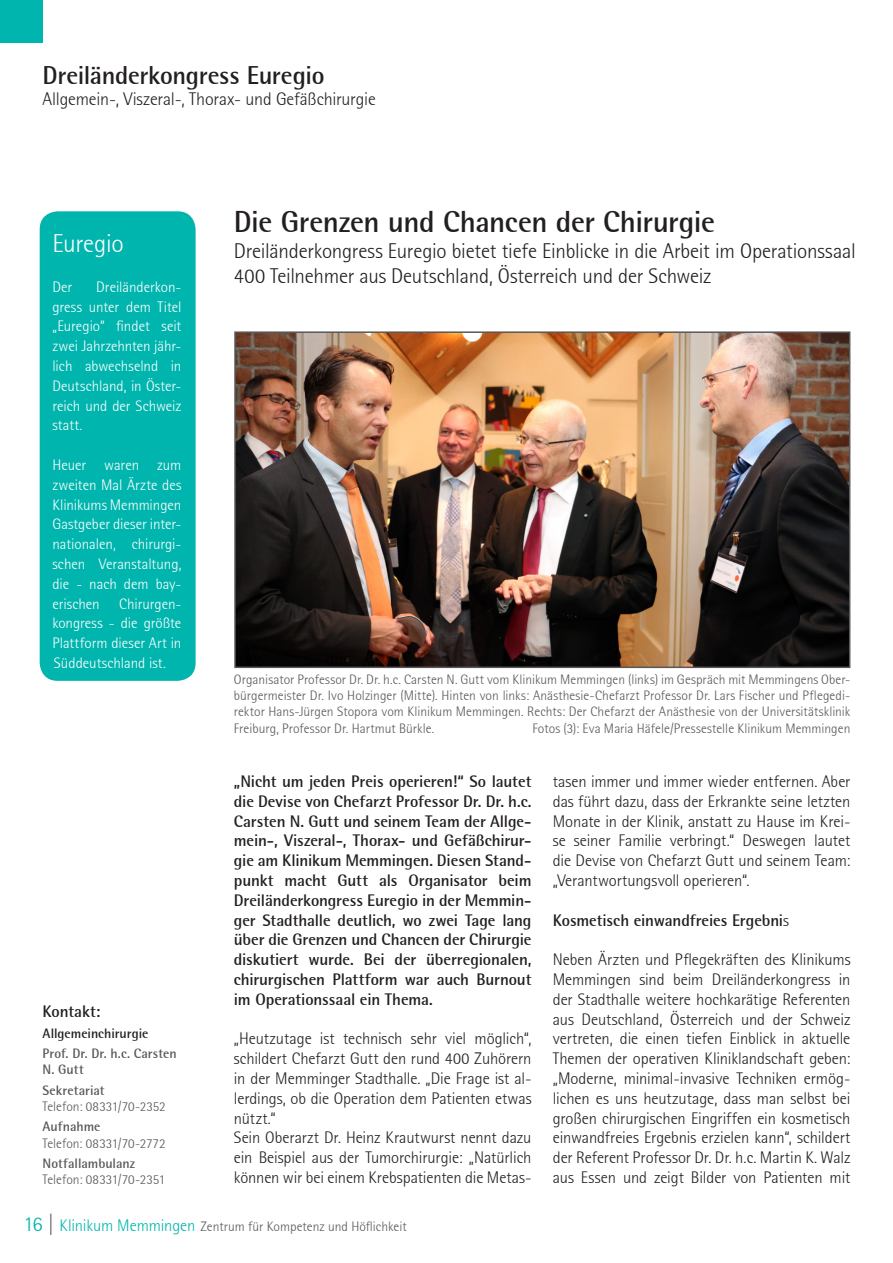
<style>
.page{position:relative;width:893px;height:1263px;background:#fff}
.page>*{position:absolute;margin:0;border:0;box-sizing:border-box;transform-origin:0 0}
.Titel-Artikel{font:700 30px "Rotis Semi Sans";letter-spacing:-.015em;color:#231f20}
.SeitenTitel_L{font:700 25.5px "Rotis Semi Sans";letter-spacing:-.01em;color:#231f20}
.TitelInfobox{font:300 25.5px "Rotis Semi Sans";letter-spacing:-.015em;color:#fff}
.Titel-Artikel_Sub{font:300 21px "Rotis Semi Sans";letter-spacing:-.01em;color:#231f20}
.SeitenTitel_Sub_L{font:300 18px "Rotis Semi Sans";letter-spacing:-.01em;color:#231f20}
.Fließtext_V{font:300 16.5px/19.8px "Rotis Semi Sans";letter-spacing:-.005em;color:#231f20;text-align:justify}
.Fließtext_V-2{font:700 16.5px/19.8px "Rotis Semi Sans";letter-spacing:-.005em;color:#231f20;text-align:justify}
.Bildunterschrift_V_F{font:700 16.5px "Rotis Semi Sans";letter-spacing:-.005em;color:#231f20}
.TextInfobox{font:300 15px/19.8px "Rotis Semi Sans";color:#fff;text-align:justify}
.Bildunterschrift_Cop{font:300 13.5px/16.2px "Rotis Semi Sans";letter-spacing:.005em;color:#57585a;text-align:justify}
.Bildunterschrift_V_F-2{font:300 13.5px/16.2px "Rotis Semi Sans";letter-spacing:.005em;color:#57585a}
.Bildunterschrift_V_F-3{font:700 13.5px/16.2px "Rotis Semi Sans";letter-spacing:.005em;color:#57585a}
.Bildunterschrift_V_F-4{font:700 13.5px "Rotis Semi Sans";color:#231f20}
.s1{font-weight:700}
.s2{font-weight:300}
.s3{font-size:21px;color:#00b5ae}
.s4{font-size:21px}
.s5{font-size:16.5px;color:#00b5ae}
</style>
<div class="page">
<div style="left:0;top:0;width:43px;height:43px;background:#00b5ae"></div>
<img style="left:237px;top:334px;width:610px;height:331px">
<div style="left:234px;top:331px;width:616px;height:337px;border:2px solid #57585a"></div>
<div style="left:40px;top:211px;width:156px;height:470px;background:#00b5ae;border-radius:18px"></div>
<p class="SeitenTitel_L" style="left:43px;top:59px;width:283px">Dreiländerkongress Euregio</p>
<p class="SeitenTitel_Sub_L" style="left:43px;top:89px;width:335px">Allgemein-, Viszeral-, Thorax- und Gefäßchirurgie</p>
<p class="TitelInfobox" style="left:52px;top:229px;width:73px">Euregio</p>
<p class="TextInfobox" style="left:52px;top:277px;width:21px">Der</p>
<p class="TextInfobox" style="left:52px;top:277px;width:130px;text-indent:44px">Dreiländerkon&shy;gress unter dem Titel „Euregio“ findet seit zwei Jahrzehnten jähr&shy;lich abwechselnd in Deutschland, in Öster&shy;reich und der Schweiz statt.</p>
<p class="TextInfobox" style="left:52px;top:455px;width:131px">Heuer waren zum zweiten Mal Ärzte des Klinikums Memmingen Gastgeber dieser inter&shy;nationalen, chirurgi&shy;schen Veranstaltung, die - nach dem bay&shy;erischen</p>
<p class="TextInfobox" style="left:52px;top:594px;width:131px;text-indent:67px">Chirurgen&shy;kongress - die größte Plattform dieser Art in Süddeutschland ist.</p>
<p class="Bildunterschrift_V_F" style="left:43px;top:1001px;width:59px">Kontakt:</p>
<p class="Bildunterschrift_V_F-4" style="left:43px;top:1025px;width:107px">Allgemeinchirurgie</p>
<p class="Bildunterschrift_V_F-3" style="left:43px;top:1045px;width:136px">Prof. Dr. Dr. h.c. Carsten<br>N. Gutt</p>
<p class="Bildunterschrift_V_F-2" style="left:43px;top:1082px;width:125px"><span class="s1">Sekretariat<br></span>Telefon: 08331/70-2352</p>
<p class="Bildunterschrift_V_F-2" style="left:43px;top:1119px;width:125px"><span class="s1">Aufnahme<br></span>Telefon: 08331/70-2772</p>
<p class="Bildunterschrift_V_F-2" style="left:43px;top:1155px;width:124px"><span class="s1">Notfallambulanz<br></span>Telefon: 08331/70-2351</p>
<p class="Titel-Artikel" style="left:234px;top:204px;width:482px">Die Grenzen und Chancen der Chirurgie</p>
<p class="Titel-Artikel_Sub" style="left:234px;top:238px;width:623px">Dreiländerkongress Euregio bietet tiefe Einblicke in die Arbeit im Operationssaal</p>
<p class="Titel-Artikel_Sub" style="left:234px;top:264px;width:479px">400 Teilnehmer aus Deutschland, Österreich und der Schweiz</p>
<p class="Bildunterschrift_Cop" style="left:234px;top:671px;width:618px">Organisator Professor Dr. Dr. h.c. Carsten N. Gutt vom Klinikum Memmingen (links) im Gespräch mit Memmingens Ober&shy;bürgermeister Dr. Ivo Holzinger (Mitte). Hinten von links: Anästhesie-Chefarzt Professor Dr. Lars Fischer und Pflegedi&shy;rektor Hans-Jürgen Stopora vom Klinikum Memmingen. Rechts: Der Chefarzt der Anästhesie von der Universitätsklinik Freiburg, Professor Dr. Hartmut Bürkle.</p>
<p class="Bildunterschrift_Cop" style="left:532px;top:720px;width:320px">Fotos (3): Eva Maria Häfele/Pressestelle Klinikum Memmingen</p>
<p class="Fließtext_V" style="left:553px;top:771px;width:299px">tasen immer und immer wieder entfernen. Aber das führt dazu, dass der Erkrankte seine letzten Monate in der Klinik, anstatt zu Hause im Krei&shy;se seiner Familie verbringt.“ Deswegen lautet die Devise von Chefarzt Gutt und seinem Team: „Verantwortungsvoll operieren“.</p>
<p class="Fließtext_V-2" style="left:553px;top:910px;width:238px">Kosmetisch einwandfreies Ergebni<span class="s2">s</span></p>
<p class="Fließtext_V" style="left:553px;top:950px;width:299px">Neben Ärzten und Pflegekräften des Klinikums Memmingen sind beim Dreiländerkongress in der Stadthalle weitere hochkarätige Referenten aus Deutschland, Österreich und der Schweiz vertreten, die einen tiefen Einblick in aktuelle Themen der operativen Kliniklandschaft geben: „Moderne, minimal-invasive Techniken ermög&shy;lichen es uns heutzutage, dass man selbst bei großen chirurgischen Eingriffen ein kosmetisch einwandfreies Ergebnis erzielen kann“, schildert der Referent Professor Dr. Dr. h.c. Martin K. Walz aus Essen und zeigt Bilder von Patienten mit</p>
<p class="Fließtext_V-2" style="left:234px;top:771px;width:299px">„Nicht um jeden Preis operieren!“ So lautet die Devise von Chefarzt Professor Dr. Dr. h.c.<br>Carsten N. Gutt und seinem Team der Allge&shy;mein-, Viszeral-, Thorax- und Gefäßchirur&shy;gie am Klinikum Memmingen. Diesen Stand&shy;punkt macht Gutt als Organisator beim Dreiländerkongress Euregio in der Memmin&shy;ger Stadthalle deutlich, wo zwei Tage lang über die Grenzen und Chancen der Chirurgie diskutiert wurde. Bei der überregionalen, chirurgischen Plattform war auch Burnout im Operationssaal ein Thema.</p>
<p class="Fließtext_V" style="left:234px;top:1029px;width:299px">„Heutzutage ist technisch sehr viel möglich“, schildert Chefarzt Gutt den rund 400 Zuhörern in der Memminger Stadthalle. „Die Frage ist al&shy;lerdings, ob die Operation dem Patienten etwas nützt.“</p>
<p class="Fließtext_V" style="left:234px;top:1128px;width:299px">Sein Oberarzt Dr. Heinz Krautwurst nennt dazu ein Beispiel aus der Tumorchirurgie: „Natürlich können wir bei einem Krebspatienten die Metas-</p>
<p class="Bildunterschrift_Cop" style="left:23px;top:1218px;width:385px"><span class="s3">16</span> <span class="s4">|</span> <span class="s5">Klinikum Memmingen</span> Zentrum für Kompetenz und Höflichkeit</p>
</div>
